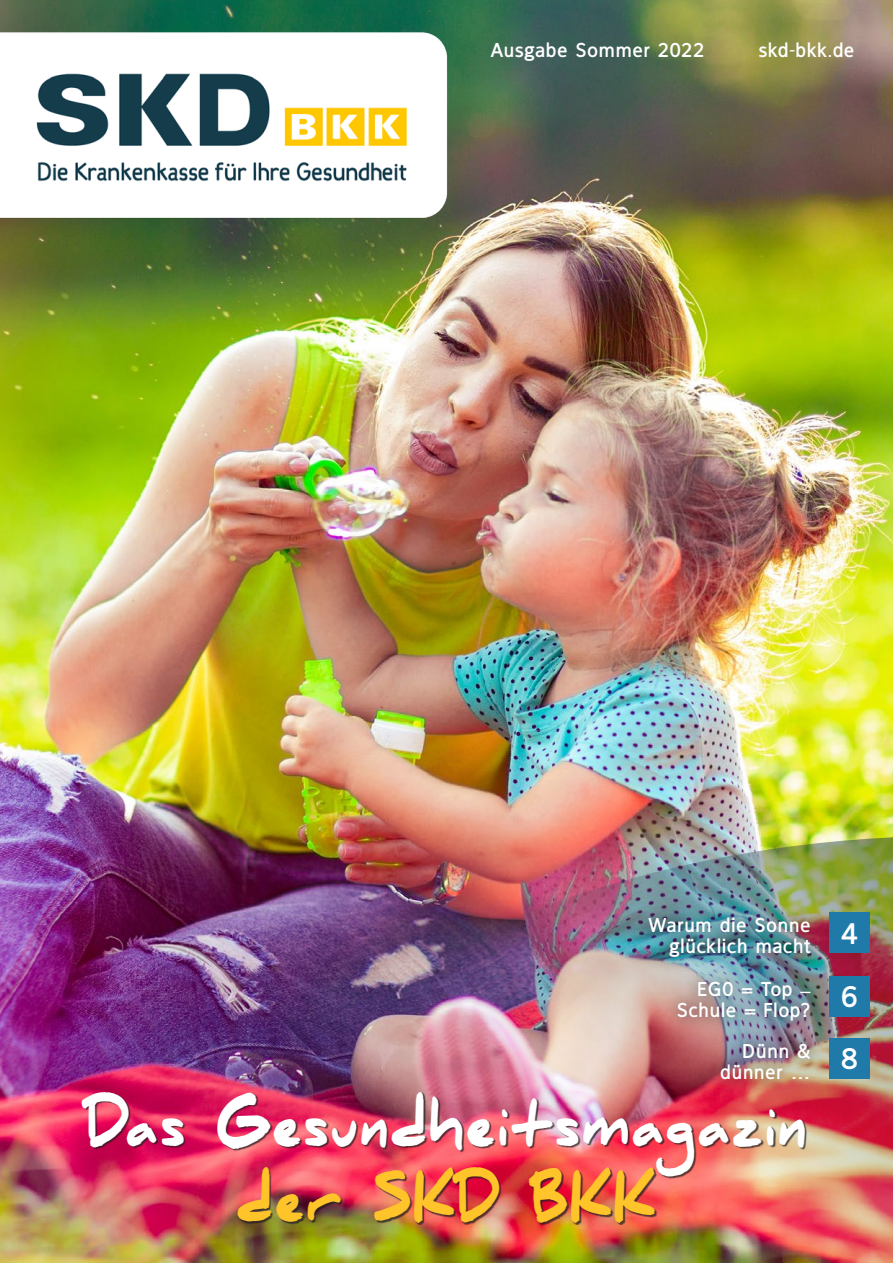
<style>
.page{position:relative;width:893px;height:1263px;background:#fff}
.page>*{position:absolute;margin:0;border:0;box-sizing:border-box;transform-origin:0 0}
.h1_zü_schreibschrift{font:900 58.5px "Daniel";letter-spacing:.04em;color:#fff;scale:.85 1}
.h1_zü_schreibschrift-2{font:900 58.5px "Daniel";letter-spacing:.03em;color:#fec42a;scale:.85 1}
.t1{font:700 30px "Fran Klein";color:#fff}
.t2{font:700 20.25px/20.4px "Fran Klein";letter-spacing:.015em;color:#fff;text-align:right}
</style>
<div class="page">
<img style="left:0;top:0;width:893px;height:1263px">
<img style="left:439px;top:836px;width:454px;height:427px">
<div style="left:83px;top:1092px;width:724px;height:133px;background:#231f20;opacity:.75"></div>
<img style="left:0;top:29px;width:454px;height:191px">
<div style="left:636px;top:904px;width:188px;height:66px;background:#231f20;opacity:.75"></div>
<div style="left:664px;top:968px;width:159px;height:65px;background:#231f20;opacity:.75"></div>
<div style="left:708px;top:1030px;width:115px;height:63px;background:#231f20;opacity:.75"></div>
<div style="left:829px;top:912px;width:40px;height:41px;background:#207aa9"></div>
<div style="left:829px;top:976px;width:40px;height:40px;background:#207aa9"></div>
<div style="left:829px;top:1038px;width:40px;height:40px;background:#207aa9"></div>
<h2 class="t2" style="left:491px;top:40px;width:215px">Ausgabe Sommer 2022</h2>
<h2 class="t2" style="left:758px;top:40px;width:98px">skd-bkk.de</h2>
<h2 class="t2" style="left:648px;top:915px;width:164px">Warum die Sonne glücklich macht</h2>
<h2 class="t2" style="left:677px;top:979px;width:135px">EG0 = Top –<br>Schule = Flop?</h2>
<h2 class="t2" style="left:720px;top:1041px;width:92px">Dünn &amp; dünner …</h2>
<p class="h1_zü_schreibschrift" style="left:86px;top:1092px;width:849px">Das Gesundheitsmagazin</p>
<p class="h1_zü_schreibschrift-2" style="left:236px;top:1167px;width:496px">der SKD BKK</p>
<h2 class="t1" style="left:841px;top:917px;width:19px">4</h2>
<h2 class="t1" style="left:841px;top:980px;width:19px">6</h2>
<h2 class="t1" style="left:841px;top:1042px;width:19px">8</h2>
</div>
